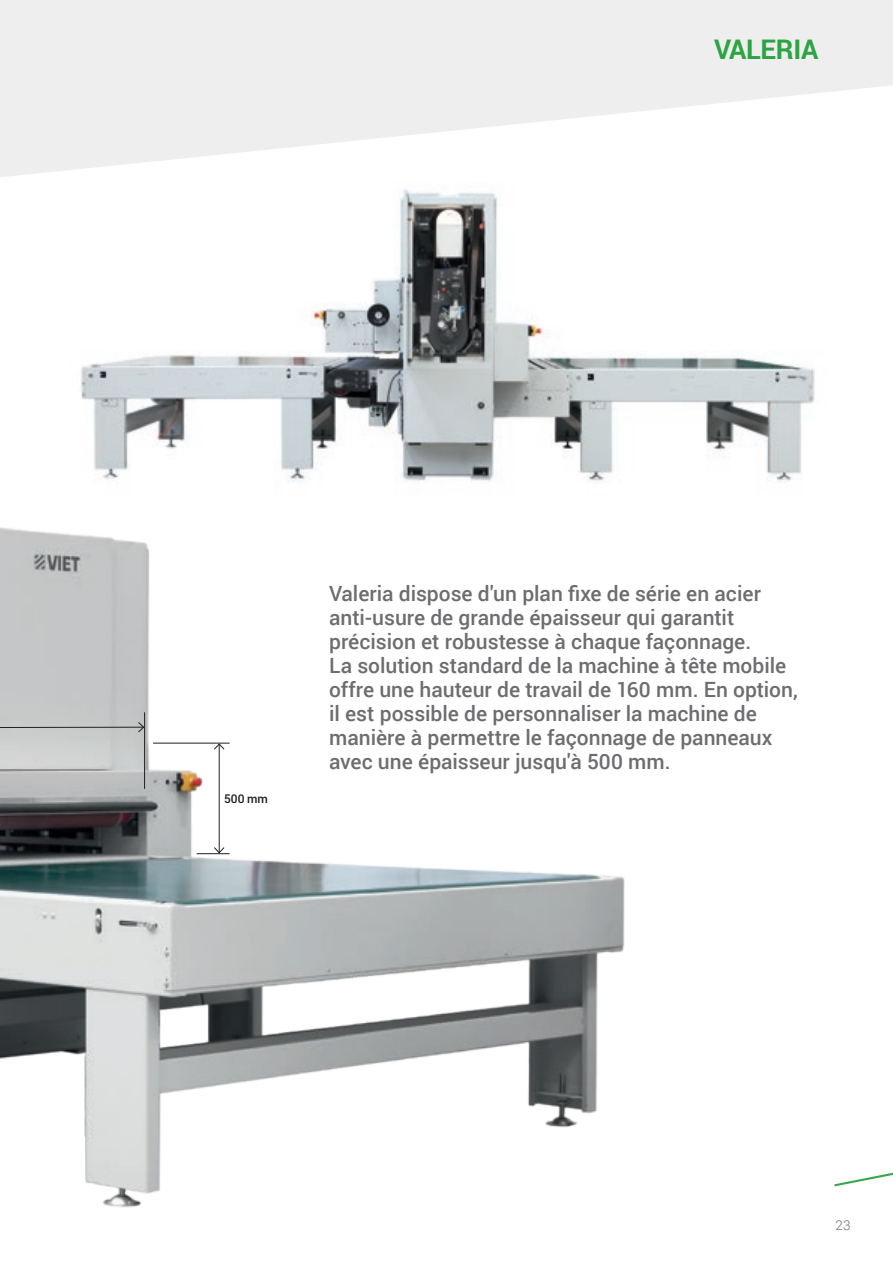
<style>
.page{position:relative;width:893px;height:1263px;background:#fff}
.page>*{position:absolute;margin:0;border:0;box-sizing:border-box;transform-origin:0 0}
.t1{font:700 27px "Roboto";letter-spacing:-.01em;color:#2da343}
.t2{font:500 21px/24px "Roboto";color:#6c6d70}
.t3{font:300 13.5px "Roboto";color:#6c6d70}
.t4{font:500 12px "Roboto";color:#231f20}
</style>
<div class="page">
<img style="left:0;top:527px;width:625px;height:681px">
<img style="left:81px;top:188px;width:734px;height:295px">
<svg style="left:0;top:0;width:893px;height:177px;fill:#eeeeef"></svg>
<svg style="left:834px;top:1172px;width:59px;height:14px"></svg>
<hr style="left:153px;top:743px;width:77px;height:1px;background:#231f20">
<hr style="left:197px;top:853px;width:33px;height:1px;background:#231f20">
<hr style="left:219px;top:744px;width:1px;height:109px;background:#231f20">
<svg style="left:213px;top:846px;width:12px;height:8px"></svg>
<svg style="left:213px;top:743px;width:12px;height:7px"></svg>
<hr style="left:144px;top:712px;width:1px;height:77px;background:#231f20">
<svg style="left:0;top:721px;width:145px;height:12px"></svg>
<p class="t1" style="left:714px;top:30px;width:106px">VALERIA</p>
<p class="t4" style="left:224px;top:790px;width:45px">500 mm</p>
<p class="t2" style="left:329px;top:581px;width:470px">Valeria dispose d'un plan fixe de série en acier anti-usure de grande épaisseur qui garantit précision et robustesse à chaque façonnage.<br>La solution standard de la machine à tête mobile offre une hauteur de travail de 160 mm. En option, il est possible de personnaliser la machine de manière à permettre le façonnage de panneaux avec une épaisseur jusqu'à 500 mm.</p>
<p class="t3" style="left:836px;top:1215px;width:16px">23</p>
</div>
